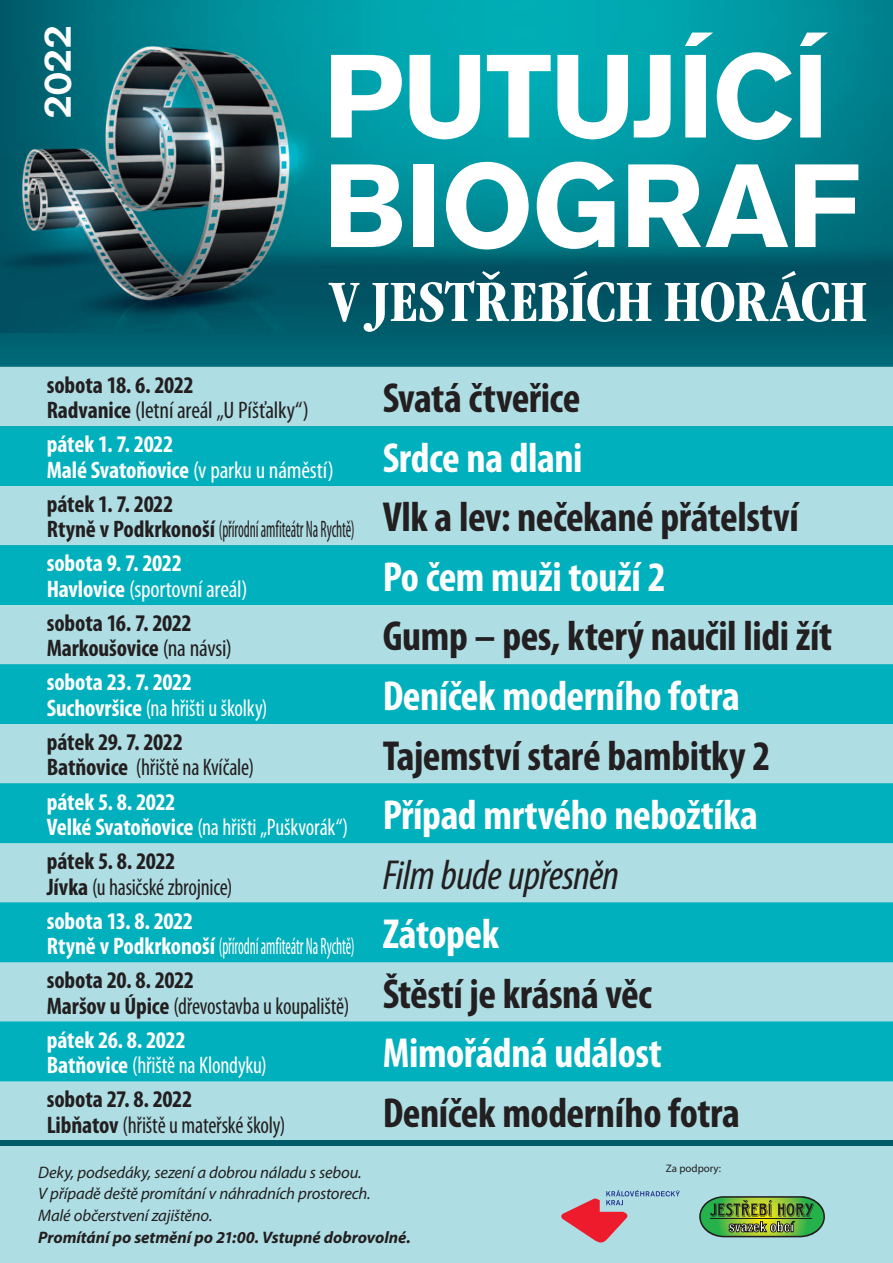
<style>
.page{position:relative;width:893px;height:1263px;background:#fff}
.page>*{position:absolute;margin:0;border:0;box-sizing:border-box;transform-origin:0 0}
.t1{font:700 117px/109.5px "Volvo Sans Pro";letter-spacing:-.01em;color:#fff}
.t2{font:700 condensed 57px "Garamond Itc TCE";letter-spacing:-.01em;color:#fff}
.t3{font:700 condensed 42.15px "Myriad Pro";letter-spacing:-.01em;color:#fff}
.t4{font:700 condensed 42.15px "Myriad Pro";letter-spacing:-.01em;color:#231f20}
.t5{font:italic condensed 42.15px "Myriad Pro";letter-spacing:-.015em;color:#231f20}
.t6{font:700 36px "Volvo Sans Pro";color:#fff}
.t7{font:700 condensed 23.92px/25.5px "Myriad Pro";letter-spacing:-.005em;color:#231f20}
.t8{font:700 condensed 23.92px/25.5px "Myriad Pro";letter-spacing:-.01em;color:#fff}
.t9{font:condensed 23.92px/25.5px "Myriad Pro";letter-spacing:-.015em;color:#231f20;scale:.93 1}
.t10{font:italic 16.65px/20px "Myriad Pro";letter-spacing:-.01em;color:#231f20}
.t11{font:italic 700 16.65px "Myriad Pro";letter-spacing:-.005em;color:#231f20}
.t12{font:10.88px "Myriad Pro";color:#231f20}
.s1{font-weight:400}
.s2{font-weight:700}
</style>
<div class="page">
<img style="left:0;top:19px;width:893px;height:314px">
<img style="left:0;top:0;width:893px;height:19px">
<div style="left:0;top:333px;width:893px;height:930px;background:#006573"></div>
<div style="left:0;top:367px;width:893px;height:773px;background:#aedee4"></div>
<div style="left:0;top:426px;width:893px;height:60px;background:#00b0bc"></div>
<svg style="left:0;top:545px;width:893px;height:536px;background:#4cc4cd"></svg>
<div style="left:0;top:1140px;width:893px;height:12px;background:#005b6a"></div>
<div style="left:0;top:1146px;width:893px;height:117px;background:#aedee4"></div>
<svg style="left:561px;top:1190px;width:119px;height:52px"></svg>
<svg style="left:699px;top:1196px;width:126px;height:41px;background:#659849"></svg>
<hr style="left:710px;top:1218px;width:102px;height:1px;background:#231f20">
<h3 class="t6" style="left:37px;top:119px;width:95px;rotate:-90deg">2022</h3>
<h1 class="t1" style="left:323px;top:42px;width:538px">PUTUJÍCÍ<br>BIOGRAF</h1>
<h2 class="t2" style="left:329px;top:269px;width:540px">V JESTŘEBÍCH HORÁCH</h2>
<p class="t7" style="left:47px;top:372px;width:264px">sobota 18. 6. 2022<br>Radvanice <span class="s1">(letní areál „U Píšťalky“)</span></p>
<h3 class="t4" style="left:383px;top:372px;width:199px">Svatá čtveřice</h3>
<p class="t8" style="left:47px;top:431px;width:537px">pátek 1. 7. 2022<br>Malé Svatoňovice <span class="s1">(v parku u náměstí)</span> <sup>Srdce</sup> <sup>na</sup> <sup>dlani</sup></p>
<p class="t7" style="left:47px;top:491px;width:754px">pátek 1. 7. 2022<br>Rtyně v Podkrkonoší <span class="s1">(přírodní amfiteátr Na Rychtě)</span> <sup>Vlk</sup> <sup>a</sup> <sup>lev:</sup> <sup>nečekané</sup> <sup>přátelství</sup></p>
<p class="t8" style="left:47px;top:550px;width:202px">sobota 9. 7. 2022<br>Havlovice <span class="s1">(sportovní areál)</span></p>
<h3 class="t3" style="left:383px;top:551px;width:284px">Po čem muži touží 2</h3>
<p class="t7" style="left:47px;top:610px;width:187px">sobota 16. 7. 2022<br>Markoušovice <span class="s1">(na návsi)</span></p>
<h3 class="t4" style="left:383px;top:610px;width:451px">Gump – pes, který naučil lidi žít</h3>
<p class="t8" style="left:47px;top:669px;width:222px">sobota 23. 7. 2022<br>Suchovršice <span class="s1">(na hřišti u školky)</span></p>
<h3 class="t3" style="left:383px;top:670px;width:359px">Deníček moderního fotra</h3>
<p class="t7" style="left:47px;top:729px;width:209px">pátek 29. 7. 2022<br>Batňovice <span class="s1">(hřiště na Kvíčale)</span></p>
<h3 class="t4" style="left:383px;top:729px;width:389px">Tajemství staré bambitky 2</h3>
<p class="t8" style="left:47px;top:788px;width:130px">pátek 5. 8. 2022</p>
<h3 class="t3" style="left:47px;top:789px;width:713px"><sub>Velké</sub> <sub>Svatoňovice</sub> <sub>(na</sub> <sub>hřišti</sub> <sub>„Puškvorák“)</sub> Případ mrtvého nebožtíka</h3>
<p class="t9" style="left:47px;top:848px;width:201px"><span class="s2">pátek 5. 8. 2022<br>Jívka</span> (u hasičské zbrojnice)</p>
<h3 class="t5" style="left:383px;top:849px;width:238px">Film bude upřesněn</h3>
<p class="t8" style="left:47px;top:907px;width:454px">sobota 13. 8. 2022<br>Rtyně v Podkrkonoší <span class="s1">(přírodní amfiteátr Na Rychtě)</span> <sup>Zátopek</sup></p>
<p class="t7" style="left:47px;top:967px;width:606px">sobota 20. 8. 2022<br>Maršov u Úpice <span class="s1">(dřevostavba u koupaliště)</span> <sup>Štěstí</sup> <sup>je</sup> <sup>krásná</sup> <sup>věc</sup></p>
<p class="t8" style="left:47px;top:1026px;width:222px">pátek 26. 8. 2022<br>Batňovice <span class="s1">(hřiště na Klondyku)</span></p>
<h3 class="t3" style="left:383px;top:1027px;width:281px">Mimořádná událost</h3>
<p class="t7" style="left:47px;top:1086px;width:240px">sobota 27. 8. 2022<br>Libňatov <span class="s1">(hřiště u mateřské školy)</span></p>
<h3 class="t4" style="left:383px;top:1086px;width:359px">Deníček moderního fotra</h3>
<p class="t10" style="left:38px;top:1162px;width:334px">Deky, podsedáky, sezení a dobrou náladu s sebou.<br>V případě deště promítání v náhradních prostorech.</p>
<p class="t10" style="left:38px;top:1205px;width:176px">Malé občerstvení zajištěno.</p>
<p class="t11" style="left:38px;top:1226px;width:374px">Promítání po setmění po 21:00. Vstupné dobrovolné.</p>
<p class="t12" style="left:666px;top:1162px;width:57px">Za podpory:</p>
</div>
